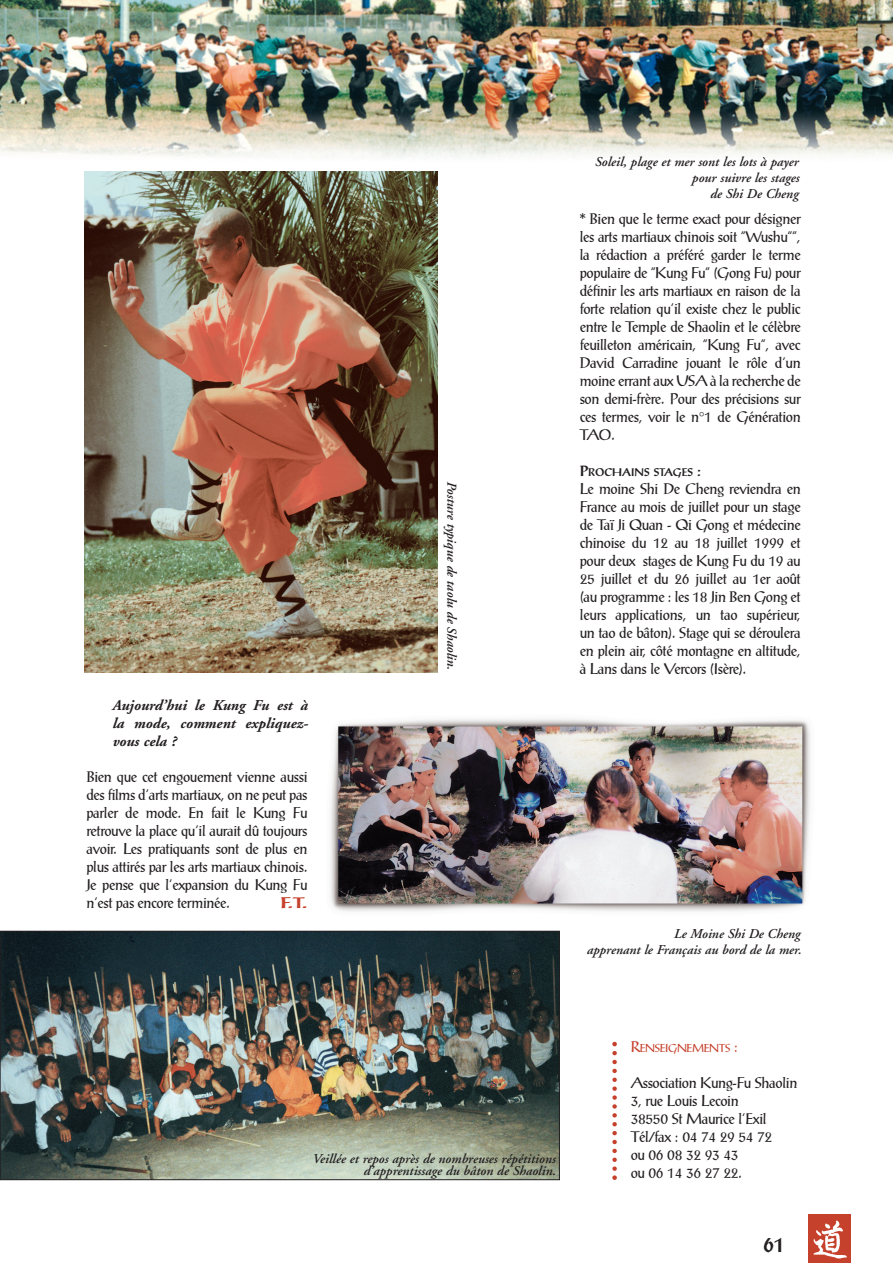
<style>
.page{position:relative;width:893px;height:1263px;background:#fff}
.page>*{position:absolute;margin:0;border:0;box-sizing:border-box;transform-origin:0 0}
.t1{font:700 21px "Post Antiqua";color:#231f20}
.t2{font:15px/18px "Post Antiqua";letter-spacing:-.025em;color:#231f20;text-align:justify}
.t3{font:italic 700 15px/18px "Adobe Garamond";color:#231f20;text-align:justify}
.t4{font:700 15px "Post Antiqua";color:#c6412c;scale:1.5 1}
.t5{font:italic 600 13.5px/16.2px "Adobe Garamond";color:#231f20;text-align:right}
.t6{font:11.25px "Post Antiqua";letter-spacing:-.035em;color:#c6412c}
.t7{font:700 10.8px "Post Antiqua";color:#231f20}
.s1{font-size:14.4px}
.s2{font-size:15px}
</style>
<div class="page">
<img style="left:0;top:0;width:893px;height:1263px">
<p class="t3" style="left:112px;top:698px;width:197px">Aujourd’hui le Kung Fu est à la mode, comment expliquez&shy;vous cela ?</p>
<p class="t2" style="left:86px;top:769px;width:223px">Bien que cet engouement vienne aussi des films d’arts martiaux, on ne peut pas parler de mode. En fait le Kung Fu retrouve la place qu’il aurait dû toujours avoir. Les pratiquants sont de plus en plus attirés par les arts martiaux chinois.<br>Je pense que l’expansion du Kung Fu n’est pas encore terminée.</p>
<p class="t4" style="left:280px;top:897px;width:20px">F.T.</p>
<p class="t5" style="left:459px;top:481px;width:190px;rotate:90deg">Posture typique de taolu de Shaolin.</p>
<p class="t5" style="left:594px;top:155px;width:206px">Soleil, plage et mer sont les lots à payer pour suivre les stages<br>de Shi De Cheng</p>
<p class="t2" style="left:580px;top:211px;width:223px">* Bien que le terme exact pour désigner les arts martiaux chinois soit “Wushu””, la rédaction a préféré garder le terme populaire de “Kung Fu” (Gong Fu) pour définir les arts martiaux en raison de la forte relation qu’il existe chez le public entre le Temple de Shaolin et le célèbre feuilleton américain, “Kung Fu”, avec David Carradine jouant le rôle d’un moine errant aux USA à la recherche de son demi-frère. Pour des précisions sur ces termes, voir le n°1 de Génération TAO.</p>
<p class="t7" style="left:580px;top:468px;width:123px"><span class="s1">P</span>ROCHAINS STAGES <span class="s1">:</span></p>
<p class="t2" style="left:580px;top:481px;width:223px">Le moine Shi De Cheng reviendra en France au mois de juillet pour un stage de Taï Ji Quan - Qi Gong et médecine chinoise du 12 au 18 juillet 1999 et pour deux stages de Kung Fu du 19 au 25 juillet et du 26 juillet au 1er août (au programme : les 18 Jin Ben Gong et leurs applications, un tao supérieur, un tao de bâton). Stage qui se déroulera en plein air, côté montagne en altitude, à Lans dans le Vercors (Isère).</p>
<p class="t5" style="left:586px;top:927px;width:216px">Le Moine Shi De Cheng<br>apprenant le Français au bord de la mer.</p>
<p class="t5" style="left:312px;top:1153px;width:245px;line-height:12px">Veillée et repos après de nombreuses répétitions d’apprentissage du bâton de Shaolin.</p>
<p class="t6" style="left:631px;top:1044px;width:109px"><span class="s2">R</span>ENSEIGNEMENTS <span class="s2">:</span></p>
<p class="t2" style="left:631px;top:1075px;width:168px;text-align:left">Association Kung-Fu Shaolin<br>3, rue Louis Lecoin<br>38550 St Maurice l’Exil<br>Tél/fax : 04 74 29 54 72<br>ou 06 08 32 93 43<br>ou 06 14 36 27 22.</p>
<h1 class="t1" style="left:763px;top:1236px;width:23px">61</h1>
</div>
